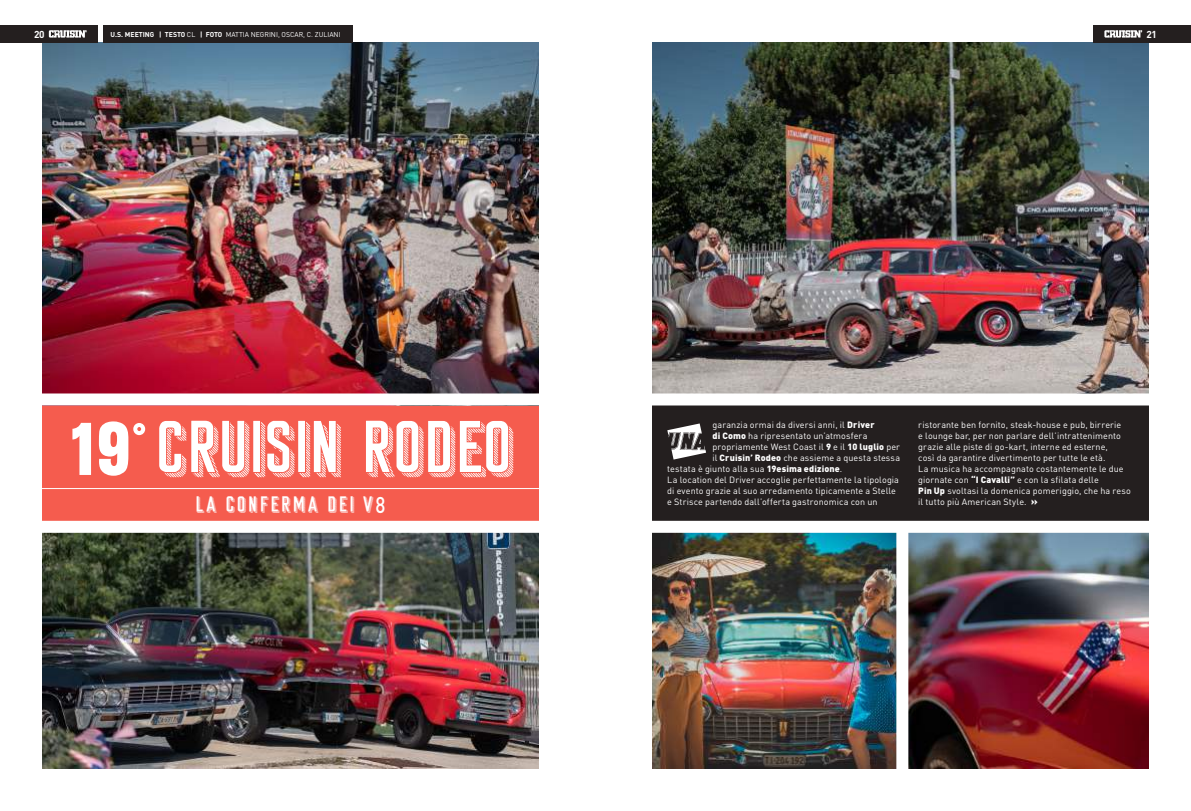
<style>
.page{position:relative;width:1191px;height:811px;background:#fff}
.page>*{position:absolute;margin:0;border:0;box-sizing:border-box;transform-origin:0 0}
.t1{font:80.5px "Sunset Boulevard";color:#fff}
.t2{font:23.8px "Sunset Boulevard";letter-spacing:.1em;color:#fff}
.t3{font:700 10px "DIN";color:#fff}
.t4{font:9px/11px "DIN";letter-spacing:.01em;color:#fff}
.t5{font:7px "DIN";color:#fff}
.s1{font-weight:700}
.s2{font-family:"Aurora Bold Condensed V";font-size:59.8px}
.s3{font-family:"DIN";font-weight:500;font-size:22.5px}
.s4{font-weight:900}
.s5{font-weight:900;font-size:10px}
</style>
<div class="page">
<div style="left:652px;top:405px;width:496px;height:116px;background:#241f1f"></div>
<div style="left:43px;top:405px;width:496px;height:116px;background:#f55c4e"></div>
<img style="left:43px;top:43px;width:496px;height:350px">
<img style="left:652px;top:43px;width:496px;height:350px">
<img style="left:652px;top:533px;width:496px;height:235px">
<img style="left:43px;top:533px;width:496px;height:235px">
<hr style="left:34px;top:488px;width:523px;height:1px;background:#fff">
<div style="left:896px;top:527px;width:12px;height:276px;background:#fff"></div>
<svg style="left:667px;top:423px;width:39px;height:36px"></svg>
<div style="left:133px;top:423px;width:12px;height:12px;border:4px solid #fff;border-radius:50%"></div>
<div style="left:103px;top:25px;width:249px;height:18px;background:#241f1f"></div>
<div style="left:0;top:25px;width:98px;height:18px;background:#241f1f"></div>
<svg style="left:49px;top:30px;width:38px;height:8px"></svg>
<div style="left:1093px;top:25px;width:98px;height:18px;background:#241f1f"></div>
<svg style="left:1104px;top:30px;width:38px;height:8px"></svg>
<p class="t3" style="left:34px;top:27px;width:12px">20</p>
<p class="t5" style="left:111px;top:30px;width:231px"><span class="s1">U.S. MEETING | TESTO</span> CL <span class="s1">| FOTO</span> MATTIA NEGRINI, OSCAR, C. ZULIANI</p>
<p class="t3" style="left:1146px;top:27px;width:12px">21</p>
<h1 class="t1" style="left:67px;top:410px;width:448px"><span class="s2">19</span> CRUISIN RODEO</h1>
<h2 class="t2" style="left:196px;top:493px;width:191px">LA CONFERMA DEI V<span class="s3">8</span></h2>
<p class="t4" style="left:712px;top:419px;width:164px">garanzia ormai da diversi anni, il <span class="s4">Driver</span></p>
<p class="t4" style="left:712px;top:430px;width:156px"><span class="s4">di Como</span> ha ripresentato un’atmosfera</p>
<p class="t4" style="left:712px;top:441px;width:189px">propriamente West Coast il <span class="s4">9</span> e il <span class="s4">10 luglio</span> per</p>
<p class="t4" style="left:712px;top:452px;width:189px">il <span class="s4">Cruisin’ Rodeo</span> che assieme a questa stessa</p>
<p class="t4" style="left:667px;top:463px;width:176px">testata è giunto alla sua <span class="s4">19esima edizione</span>.</p>
<p class="t4" style="left:667px;top:474px;width:233px">La location del Driver accoglie perfettamente la tipologia</p>
<p class="t4" style="left:667px;top:485px;width:230px">di evento grazie al suo arredamento tipicamente a Stelle</p>
<p class="t4" style="left:667px;top:496px;width:212px">e Strisce partendo dall’offerta gastronomica con un</p>
<p class="t4" style="left:918px;top:419px;width:214px">ristorante ben fornito, steak-house e pub, birrerie<br>e lounge bar, per non parlare dell’intrattenimento grazie alle piste di go-kart, interne ed esterne,<br>così da garantire divertimento per tutte le età.<br>La musica ha accompagnato costantemente le due giornate con <span class="s4">“I Cavalli”</span> e con la sfilata delle<br><span class="s4">Pin Up</span> svoltasi la domenica pomeriggio, che ha reso il tutto più American Style. <span class="s5">»</span></p>
</div>
